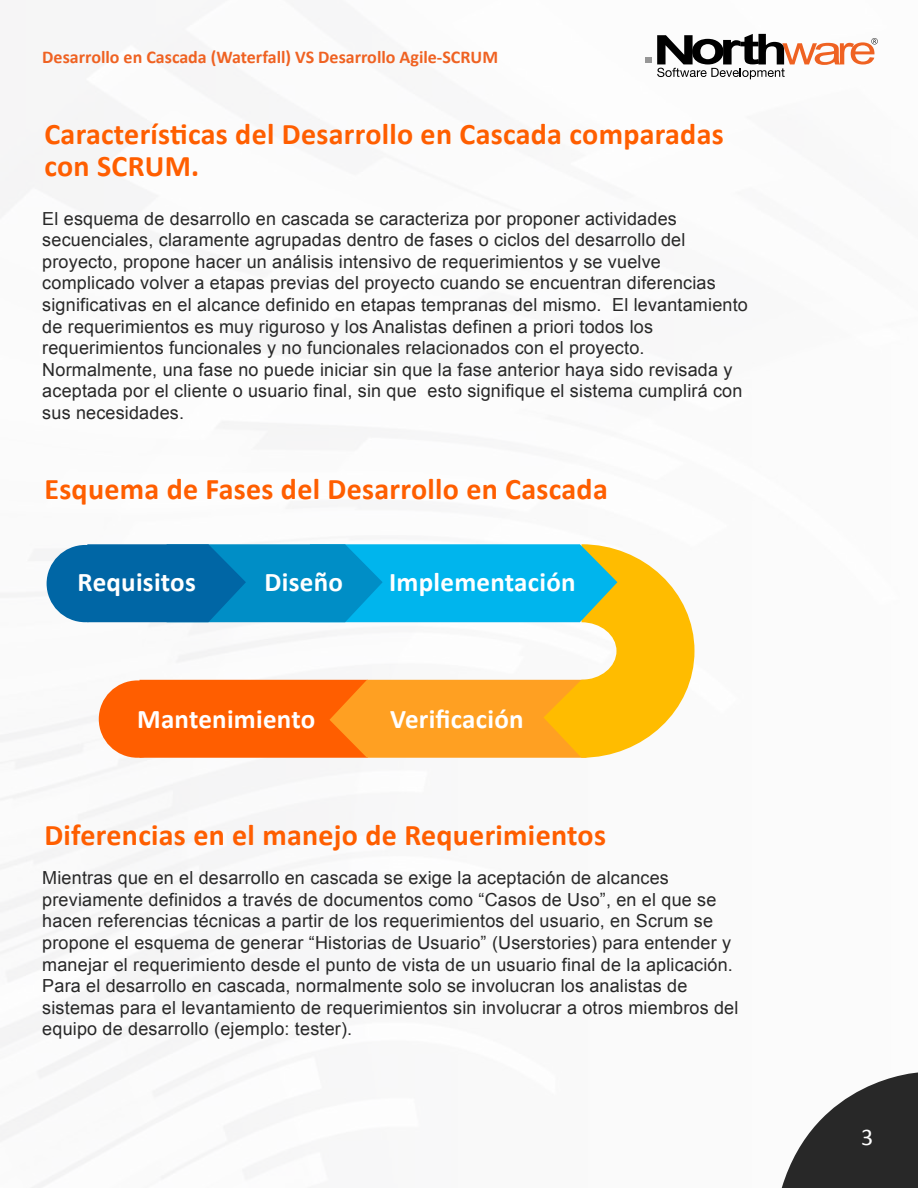
<style>
.page{position:relative;width:918px;height:1188px;background:#fff}
.page>*{position:absolute;margin:0;border:0;box-sizing:border-box;transform-origin:0 0}
.t1{font:700 30px/31.5px "Calibri";letter-spacing:.01em;color:#ff5e00}
.t2{font:700 27px "Calibri";letter-spacing:.01em;color:#fff}
.t3{font:24px "Calibri";color:#fff}
.t4{font:18px/21.6px "Arial";letter-spacing:.01em;color:#282828}
.t5{font:700 18px "Calibri";color:#ef6222}
</style>
<div class="page">
<img style="left:0;top:33px;width:918px;height:1155px">
<svg style="left:782px;top:1073px;width:136px;height:115px"></svg>
<svg style="left:645px;top:34px;width:233px;height:45px"></svg>
<div style="left:47px;top:545px;width:77px;height:77px;background:#0066a5;border-radius:50%"></div>
<svg style="left:87px;top:544px;width:607px;height:214px"></svg>
<p class="t5" style="left:42px;top:46px;width:457px">Desarrollo en Cascada (Waterfall) VS Desarrollo Agile-SCRUM</p>
<h1 class="t1" style="left:44px;top:118px;width:681px">Características del Desarrollo en Cascada comparadas con SCRUM.</h1>
<p class="t4" style="left:42px;top:208px;width:707px">El esquema de desarrollo en cascada se caracteriza por proponer actividades secuenciales, claramente agrupadas dentro de fases o ciclos del desarrollo del proyecto, propone hacer un análisis intensivo de requerimientos y se vuelve complicado volver a etapas previas del proyecto cuando se encuentran diferencias significativas en el alcance definido en etapas tempranas del mismo. El levantamiento de requerimientos es muy riguroso y los Analistas definen a priori todos los requerimientos funcionales y no funcionales relacionados con el proyecto.<br>Normalmente, una fase no puede iniciar sin que la fase anterior haya sido revisada y aceptada por el cliente o usuario final, sin que esto signifique el sistema cumplirá con sus necesidades.</p>
<h1 class="t1" style="left:44px;top:473px;width:565px">Esquema de Fases del Desarrollo en Cascada</h1>
<h2 class="t2" style="left:78px;top:565px;width:120px">Requisitos</h2>
<h2 class="t2" style="left:265px;top:565px;width:80px">Diseño</h2>
<h2 class="t2" style="left:389px;top:565px;width:188px">Implementación</h2>
<h2 class="t2" style="left:137px;top:702px;width:180px">Mantenimiento</h2>
<h2 class="t2" style="left:390px;top:702px;width:135px">Verificación</h2>
<h1 class="t1" style="left:44px;top:819px;width:563px">Diferencias en el manejo de Requerimientos</h1>
<p class="t4" style="left:42px;top:867px;width:698px">Mientras que en el desarrollo en cascada se exige la aceptación de alcances previamente definidos a través de documentos como “Casos de Uso”, en el que se hacen referencias técnicas a partir de los requerimientos del usuario, en Scrum se propone el esquema de generar “Historias de Usuario” (Userstories) para entender y manejar el requerimiento desde el punto de vista de un usuario final de la aplicación.<br>Para el desarrollo en cascada, normalmente solo se involucran los analistas de sistemas para el levantamiento de requerimientos sin involucrar a otros miembros del equipo de desarrollo (ejemplo: tester).</p>
<h3 class="t3" style="left:861px;top:1122px;width:14px">3</h3>
</div>
